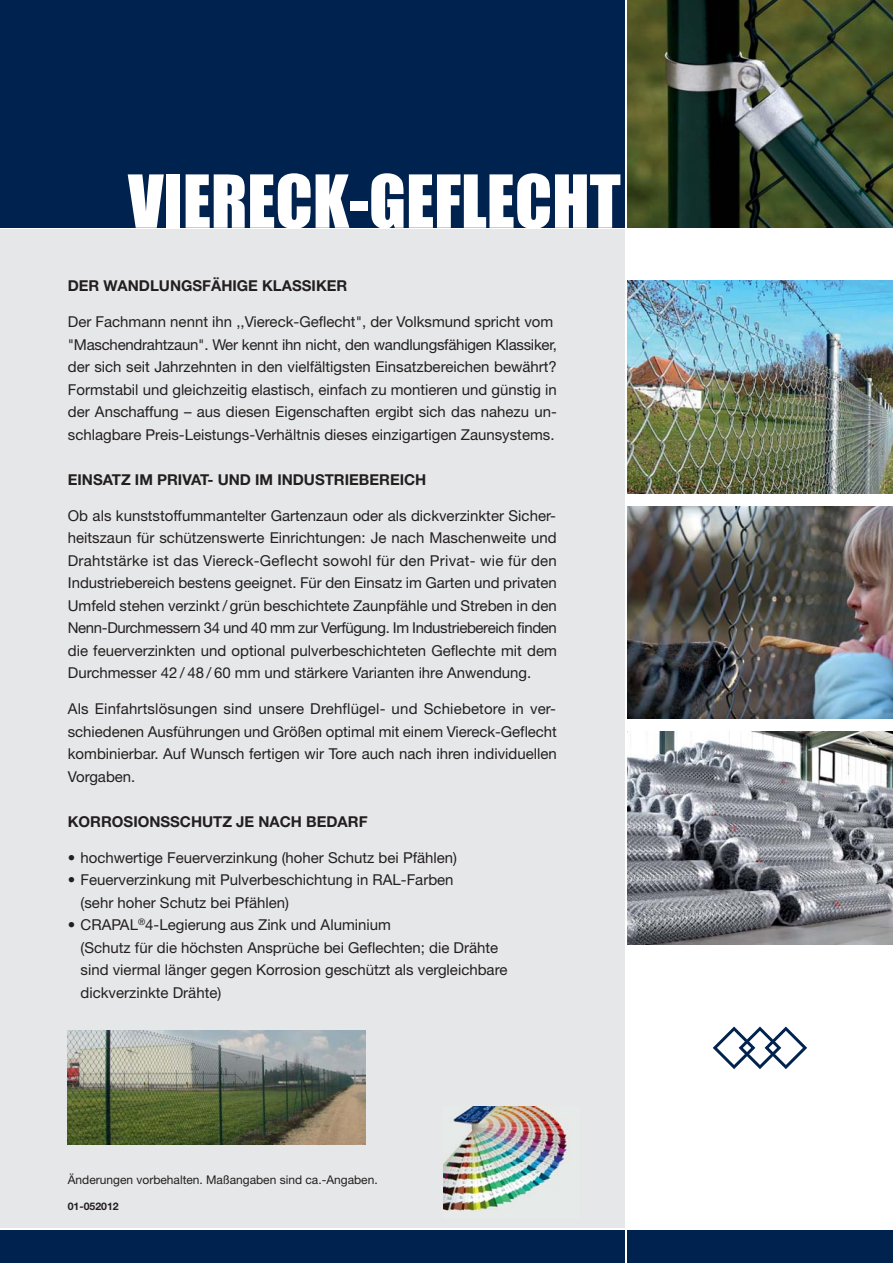
<style>
.page{position:relative;width:893px;height:1263px;background:#fff}
.page>*{position:absolute;margin:0;border:0;box-sizing:border-box;transform-origin:0 0}
.t1{font:67.5px "Impact";color:#fff}
.t2{font:15px/22.5px "Helvetica Neue";color:#231f20}
.t3{font:700 15px "Helvetica Neue";color:#231f20}
.t4{font:12px "Helvetica Neue";color:#231f20}
.t5{font:700 10.5px "Helvetica Neue";color:#231f20}
.s1{font-family:"Koz Min Pr 6 N Medium Proportional"}
</style>
<div class="page">
<div style="left:0;top:1230px;width:625px;height:33px;background:#00224f"></div>
<div style="left:627px;top:1230px;width:265px;height:33px;background:#00224f"></div>
<div style="left:0;top:0;width:625px;height:228px;background:#00224f"></div>
<div style="left:0;top:230px;width:625px;height:998px;background:#e6e7e8"></div>
<img style="left:627px;top:0;width:265px;height:228px">
<img style="left:627px;top:731px;width:265px;height:213px">
<img style="left:68px;top:1030px;width:297px;height:114px">
<img style="left:627px;top:506px;width:265px;height:213px">
<img style="left:627px;top:281px;width:265px;height:212px">
<img style="left:443px;top:1106px;width:127px;height:105px">
<svg style="left:713px;top:1027px;width:94px;height:42px"></svg>
<h1 class="t1" style="left:128px;top:180px;width:494px">VIERECK-GEFLECHT</h1>
<p class="t3" style="left:68px;top:281px;width:281px">DER WANDLUNGSFÄHIGE KLASSIKER</p>
<p class="t2" style="left:68px;top:312px;width:491px">Der Fachmann nennt ihn ,,Viereck-Geflecht", der Volksmund spricht vom "Maschendrahtzaun". Wer kennt ihn nicht, den wandlungsfähigen Klassiker, der sich seit Jahrzehnten in den vielfältigsten Einsatzbereichen bewährt?<br>Formstabil und gleichzeitig elastisch, einfach zu montieren und gu<span class="s1">̈</span>nstig in der Anschaffung – aus diesen Eigenschaften ergibt sich das nahezu un&shy;schlagbare Preis-Leistungs-Verhältnis dieses einzigartigen Zaunsystems.</p>
<p class="t3" style="left:68px;top:474px;width:360px">EINSATZ IM PRIVAT- UND IM INDUSTRIEBEREICH</p>
<p class="t2" style="left:68px;top:506px;width:491px;text-align:justify">Ob als kunststoffummantelter Gartenzaun oder als dickverzinkter Sicher&shy;heitszaun fu<span class="s1">̈</span>r schu<span class="s1">̈</span>tzenswerte Einrichtungen: Je nach Maschenweite und Drahtstärke ist das Viereck-Geflecht sowohl fu<span class="s1">̈</span>r den Privat- wie fu<span class="s1">̈</span>r den Industriebereich bestens geeignet. Fu<span class="s1">̈</span>r den Einsatz im Garten und privaten Umfeld stehen verzinkt / gru<span class="s1">̈</span>n beschichtete Zaunpfähle und Streben in den Nenn-Durchmessern 34 und 40 mm zur Verfu<span class="s1">̈</span>gung. Im Industriebereich finden die feuerverzinkten und optional pulverbeschichteten Geflechte mit dem Durchmesser 42 / 48 / 60 mm und stärkere Varianten ihre Anwendung.</p>
<p class="t2" style="left:68px;top:699px;width:491px;text-align:justify">Als Einfahrtslösungen sind unsere Drehflu<span class="s1">̈</span>gel- und Schiebetore in ver&shy;schiedenen Ausfu<span class="s1">̈</span>hrungen und Größen optimal mit einem Viereck-Geflecht kombinierbar. Auf Wunsch fertigen wir Tore auch nach ihren individuellen Vorgaben.</p>
<p class="t3" style="left:68px;top:816px;width:301px">KORROSIONSSCHUTZ JE NACH BEDARF</p>
<p class="t2" style="left:68px;top:848px;width:391px">• hochwertige Feuerverzinkung (hoher Schutz bei Pfählen)</p>
<p class="t2" style="left:81px;top:870px;width:374px;text-indent:-13px">• Feuerverzinkung mit Pulverbeschichtung in RAL-Farben (sehr hoher Schutz bei Pfählen)</p>
<p class="t2" style="left:81px;top:915px;width:428px;text-indent:-13px">• CRAPAL<sup>®</sup>4-Legierung aus Zink und Aluminium<br>(Schutz fu<span class="s1">̈</span>r die höchsten Anspru<span class="s1">̈</span>che bei Geflechten; die Drähte sind viermal länger gegen Korrosion geschu<span class="s1">̈</span>tzt als vergleichbare dickverzinkte Drähte)</p>
<p class="t4" style="left:68px;top:1176px;width:311px">Änderungen vorbehalten. Maßangaben sind ca.-Angaben.</p>
<p class="t5" style="left:68px;top:1202px;width:52px">01-052012</p>
</div>
